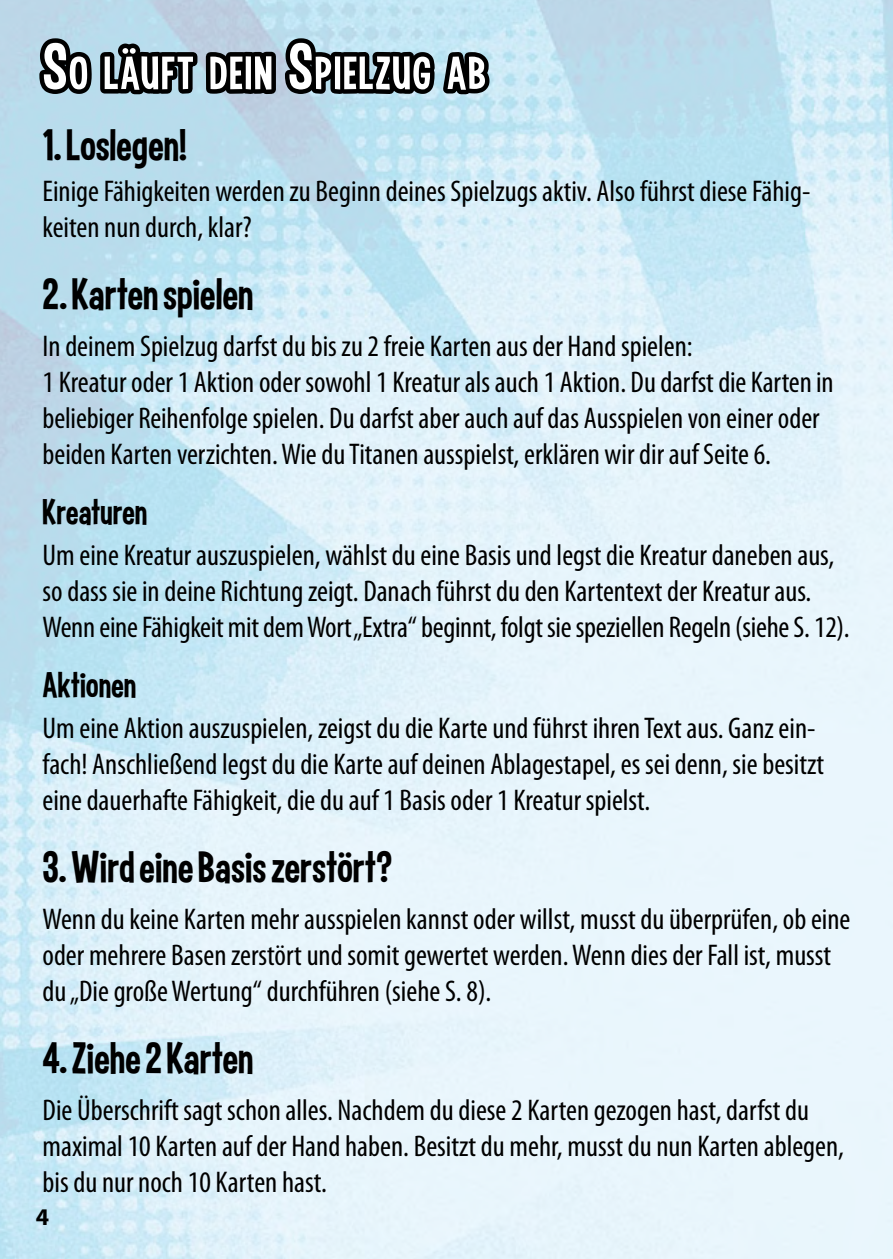
<style>
.page{position:relative;width:893px;height:1259px;background:#fff}
.page>*{position:absolute;margin:0;border:0;box-sizing:border-box;transform-origin:0 0}
.t1{font:50.4px "Curse Casual JVE";letter-spacing:.035em;color:#fff}
.t2{font:48px "Curse Casual JVE";color:#000}
.t3{font:39px "Curse Casual JVE";color:#000}
.t4{font:condensed 30px/36px "Myriad Pro";color:#000}
.t5{font:700 24px "Myriad Pro";color:#000}
.s1{font-size:72px}
</style>
<div class="page">
<svg style="left:33px;top:14px;width:463px;height:254px;background:#a2becb"></svg>
<h1 class="t1" style="left:43px;top:47px;width:445px"><span class="s1">S</span>O LÄUFT DEIN <span class="s1">S</span>PIELZUG AB</h1>
<h2 class="t2" style="left:43px;top:120px;width:146px">1. Loslegen!</h2>
<p class="t4" style="left:43px;top:173px;width:769px">Einige Fähigkeiten werden zu Beginn deines Spielzugs aktiv. Also führst diese Fähig&shy;keiten nun durch, klar?</p>
<h2 class="t2" style="left:43px;top:269px;width:212px">2. Karten spielen</h2>
<p class="t4" style="left:43px;top:328px;width:793px">In deinem Spielzug darfst du bis zu 2 freie Karten aus der Hand spielen:<br>1 Kreatur oder 1 Aktion oder sowohl 1 Kreatur als auch 1 Aktion. Du darfst die Karten in beliebiger Reihenfolge spielen. Du darfst aber auch auf das Ausspielen von einer oder beiden Karten verzichten. Wie du Titanen ausspielst, erklären wir dir auf Seite 6.</p>
<h3 class="t3" style="left:43px;top:491px;width:106px">Kreaturen</h3>
<p class="t4" style="left:43px;top:537px;width:809px">Um eine Kreatur auszuspielen, wählst du eine Basis und legst die Kreatur daneben aus, so dass sie in deine Richtung zeigt. Danach führst du den Kartentext der Kreatur aus.<br>Wenn eine Fähigkeit mit dem Wort „Extra“ beginnt, folgt sie speziellen Regeln (siehe S. 12).</p>
<h3 class="t3" style="left:43px;top:664px;width:95px">Aktionen</h3>
<p class="t4" style="left:43px;top:710px;width:783px">Um eine Aktion auszuspielen, zeigst du die Karte und führst ihren Text aus. Ganz ein&shy;fach! Anschließend legst du die Karte auf deinen Ablagestapel, es sei denn, sie besitzt eine dauerhafte Fähigkeit, die du auf 1 Basis oder 1 Kreatur spielst.</p>
<h2 class="t2" style="left:43px;top:842px;width:351px">3. Wird eine Basis zerstört?</h2>
<p class="t4" style="left:43px;top:901px;width:809px">Wenn du keine Karten mehr ausspielen kannst oder willst, musst du überprüfen, ob eine oder mehrere Basen zerstört und somit gewertet werden. Wenn dies der Fall ist, musst du „Die große Wertung“ durchführen (siehe S. 8).</p>
<h2 class="t2" style="left:43px;top:1033px;width:212px">4. Ziehe 2 Karten</h2>
<p class="t4" style="left:43px;top:1092px;width:803px">Die Überschrift sagt schon alles. Nachdem du diese 2 Karten gezogen hast, darfst du maximal 10 Karten auf der Hand haben. Besitzt du mehr, musst du nun Karten ablegen, bis du nur noch 10 Karten hast.</p>
<p class="t5" style="left:36px;top:1201px;width:15px">4</p>
</div>
